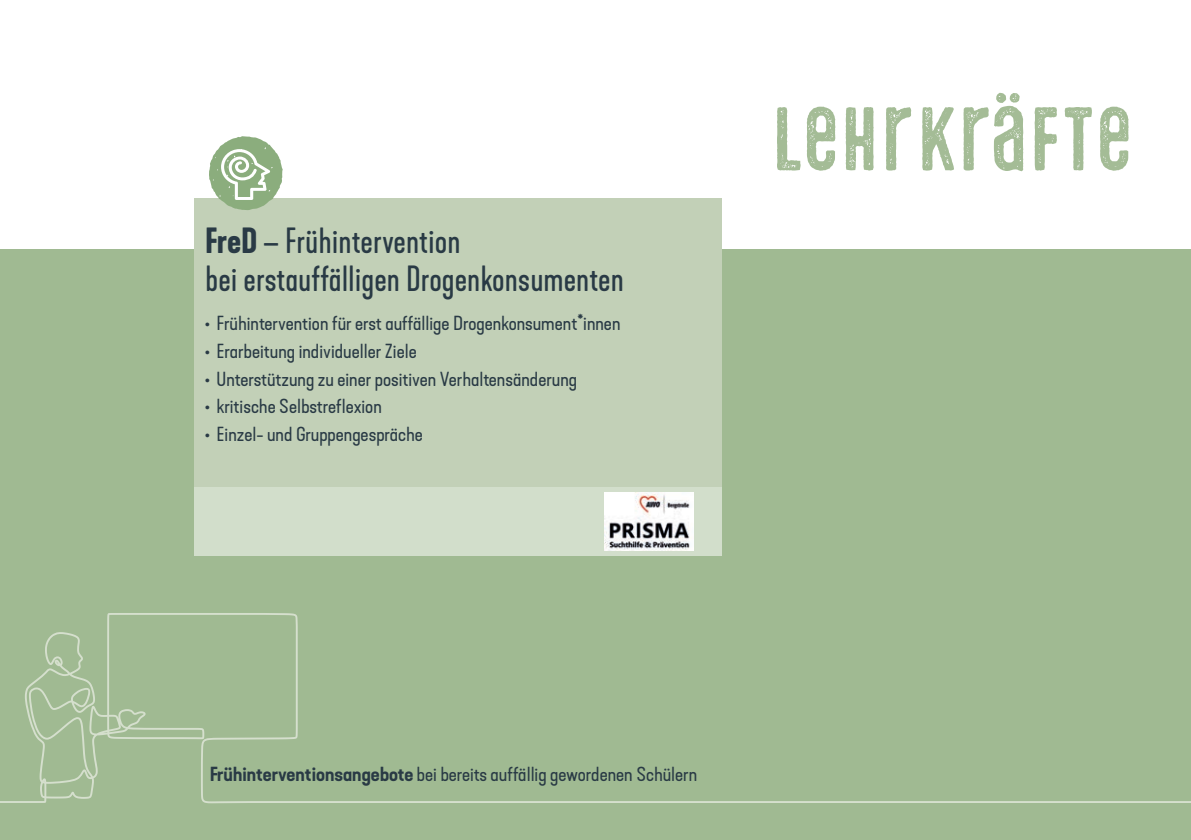
<style>
.page{position:relative;width:1191px;height:840px;background:#fff}
.page>*{position:absolute;margin:0;border:0;box-sizing:border-box;transform-origin:0 0}
.t1{font:90px "Microbrew Unicase Three";letter-spacing:-.02em;color:#a4bc96}
.t2{font:34px/38px "Kapra Neue";color:#293a45}
.t3{font:expanded 19px "Kapra Neue";color:#293a45}
.s1{font-weight:600}
</style>
<div class="page">
<div style="left:0;top:249px;width:1191px;height:590px;background:#a0ba92"></div>
<svg style="left:0;top:613px;width:1191px;height:189px"></svg>
<div style="left:194px;top:198px;width:527px;height:290px;background:#c2d0b7"></div>
<div style="left:194px;top:487px;width:527px;height:68px;background:#d2decb"></div>
<svg style="left:209px;top:136px;width:74px;height:74px"></svg>
<img style="left:604px;top:492px;width:89px;height:57px">
<h2 class="t2" style="left:205px;top:222px;width:420px"><span class="s1">FreD</span> – Frühintervention<br>bei erstauffälligen Drogenkonsumenten</h2>
<p class="t3" style="left:205px;top:312px;width:417px">• Frühintervention für erst auffällige Drogenkonsument*innen</p>
<p class="t3" style="left:205px;top:339px;width:213px">• Erarbeitung individueller Ziele</p>
<p class="t3" style="left:205px;top:367px;width:373px">• Unterstützung zu einer positiven Verhaltensänderung</p>
<p class="t3" style="left:205px;top:395px;width:178px">• kritische Selbstreflexion</p>
<p class="t3" style="left:205px;top:422px;width:219px">• Einzel- und Gruppengespräche</p>
<h1 class="t1" style="left:770px;top:88px;width:365px">LEHRKRÄFTE</h1>
<p class="t3" style="left:210px;top:762px;width:489px"><span class="s1">Frühinterventionsangebote</span> bei bereits auffällig gewordenen Schülern</p>
</div>
